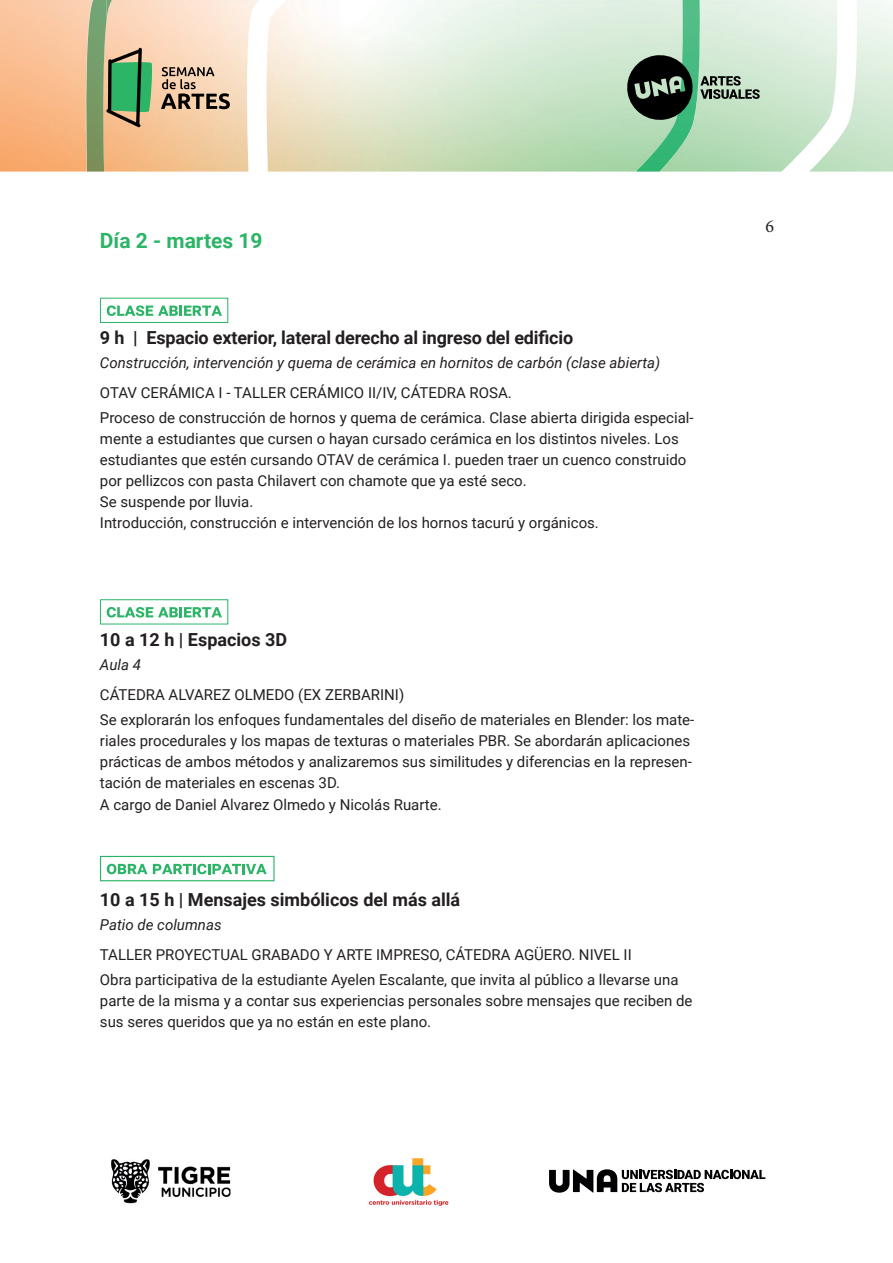
<style>
.page{position:relative;width:893px;height:1263px;background:#fff}
.page>*{position:absolute;margin:0;border:0;box-sizing:border-box;transform-origin:0 0}
.t1{font:700 21px "Roboto";color:#2cb467}
.t2{font:700 18px "Roboto";letter-spacing:-.01em;color:#231f20}
.t3{font:18px "Minion Pro";color:#231f20}
.t4{font:15px/21px "Roboto";color:#231f20}
.t5{font:italic 15px "Roboto";color:#231f20}
</style>
<div class="page">
<img style="left:0;top:0;width:893px;height:172px">
<img style="left:86px;top:0;width:153px;height:172px">
<svg style="left:239px;top:0;width:629px;height:172px;background:#d8e8d2"></svg>
<svg style="left:106px;top:48px;width:47px;height:79px;background:#6c9c69"></svg>
<svg style="left:161px;top:67px;width:69px;height:42px;background:#ae967f"></svg>
<svg style="left:625px;top:53px;width:135px;height:69px;background:#758f7c"></svg>
<svg style="left:549px;top:1169px;width:216px;height:24px"></svg>
<img style="left:111px;top:1159px;width:119px;height:45px">
<img style="left:368px;top:1158px;width:81px;height:48px">
<div style="left:100px;top:298px;width:128px;height:25px;border:1px solid #2bb469"></div>
<svg style="left:107px;top:305px;width:115px;height:11px"></svg>
<div style="left:100px;top:599px;width:128px;height:25px;border:1px solid #2bb469"></div>
<svg style="left:107px;top:607px;width:115px;height:10px"></svg>
<div style="left:100px;top:856px;width:175px;height:25px;border:1px solid #2bb469"></div>
<svg style="left:107px;top:864px;width:160px;height:10px"></svg>
<p class="t1" style="left:100px;top:225px;width:164px">Día 2 - martes 19</p>
<p class="t2" style="left:100px;top:325px;width:475px">9 h | Espacio exterior, lateral derecho al ingreso del edificio</p>
<p class="t5" style="left:100px;top:352px;width:562px">Construcción, intervención y quema de cerámica en hornitos de carbón (clase abierta)</p>
<p class="t4" style="left:100px;top:381px;width:413px">OTAV CERÁMICA I - TALLER CERÁMICO II/IV, CÁTEDRA ROSA.</p>
<p class="t4" style="left:100px;top:406px;width:595px">Proceso de construcción de hornos y quema de cerámica. Clase abierta dirigida especial&shy;mente a estudiantes que cursen o hayan cursado cerámica en los distintos niveles. Los estudiantes que estén cursando OTAV de cerámica I. pueden traer un cuenco construido por pellizcos con pasta Chilavert con chamote que ya esté seco.</p>
<p class="t4" style="left:100px;top:490px;width:155px">Se suspende por lluvia.</p>
<p class="t4" style="left:100px;top:511px;width:500px">Introducción, construcción e intervención de los hornos tacurú y orgánicos.</p>
<p class="t2" style="left:100px;top:627px;width:189px">10 a 12 h | Espacios 3D</p>
<p class="t5" style="left:100px;top:654px;width:43px">Aula 4</p>
<p class="t4" style="left:100px;top:683px;width:306px">CÁTEDRA ALVAREZ OLMEDO (EX ZERBARINI)</p>
<p class="t4" style="left:100px;top:708px;width:596px">Se explorarán los enfoques fundamentales del diseño de materiales en Blender: los mate&shy;riales procedurales y los mapas de texturas o materiales PBR. Se abordarán aplicaciones prácticas de ambos métodos y analizaremos sus similitudes y diferencias en la represen&shy;tación de materiales en escenas 3D.</p>
<p class="t4" style="left:100px;top:793px;width:343px">A cargo de Daniel Alvarez Olmedo y Nicolás Ruarte.</p>
<p class="t2" style="left:100px;top:887px;width:362px">10 a 15 h | Mensajes simbólicos del más allá</p>
<p class="t5" style="left:100px;top:914px;width:123px">Patio de columnas</p>
<p class="t4" style="left:100px;top:943px;width:533px">TALLER PROYECTUAL GRABADO Y ARTE IMPRESO, CÁTEDRA AGÜERO. NIVEL II</p>
<p class="t4" style="left:100px;top:968px;width:594px">Obra participativa de la estudiante Ayelen Escalante, que invita al público a llevarse una parte de la misma y a contar sus experiencias personales sobre mensajes que reciben de sus seres queridos que ya no están en este plano.</p>
<p class="t3" style="left:765px;top:214px;width:10px">6</p>
</div>
